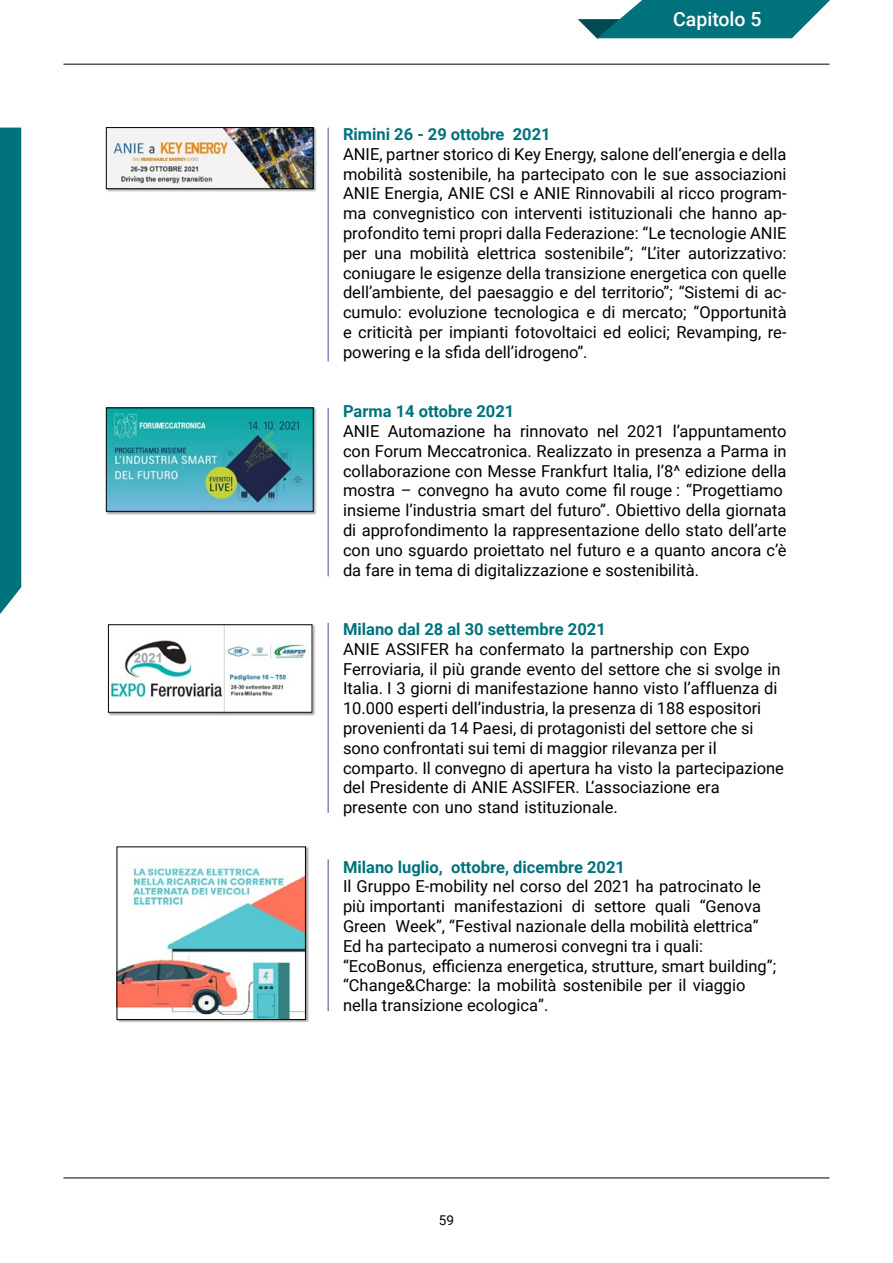
<style>
.page{position:relative;width:893px;height:1263px;background:#fff}
.page>*{position:absolute;margin:0;border:0;box-sizing:border-box;transform-origin:0 0}
.t1{font:500 19.5px "Roboto";color:#fff}
.t2{font:16.5px/19.8px "Roboto";color:#000}
.t3{font:700 16.5px "Roboto";color:#00727c}
.t4{font:13.5px "Roboto";color:#000}
</style>
<div class="page">
<hr style="left:64px;top:1177px;width:765px;height:1px;background:#020203">
<hr style="left:64px;top:64px;width:765px;height:1px;background:#020203">
<div style="left:0;top:128px;width:21px;height:486px;background:#00727c"></div>
<svg style="left:578px;top:0;width:252px;height:39px"></svg>
<hr style="left:328px;top:128px;width:1px;height:233px;background:#454696">
<hr style="left:328px;top:408px;width:1px;height:168px;background:#454696">
<hr style="left:328px;top:623px;width:1px;height:190px;background:#454696">
<hr style="left:328px;top:859px;width:1px;height:152px;background:#454696">
<div style="left:106px;top:127px;width:210px;height:65px;background:#000;opacity:.4"></div>
<img style="left:108px;top:129px;width:203px;height:58px">
<div style="left:106px;top:127px;width:207px;height:62px;border:1px solid #000"></div>
<div style="left:106px;top:407px;width:210px;height:107px;background:#000;opacity:.4"></div>
<img style="left:108px;top:410px;width:203px;height:99px">
<div style="left:108px;top:624px;width:208px;height:92px;background:#000;opacity:.4"></div>
<img style="left:110px;top:626px;width:200px;height:84px">
<div style="left:108px;top:624px;width:204px;height:88px;border:1px solid #000"></div>
<div style="left:116px;top:846px;width:193px;height:177px;background:#000;opacity:.4"></div>
<img style="left:119px;top:849px;width:185px;height:169px">
<div style="left:117px;top:847px;width:189px;height:173px;border:1px solid #000"></div>
<p class="t1" style="left:673px;top:6px;width:90px">Capitolo 5</p>
<p class="t3" style="left:343px;top:123px;width:209px">Rimini 26 - 29 ottobre 2021</p>
<p class="t2" style="left:343px;top:143px;width:445px;text-align:justify">ANIE, partner storico di Key Energy, salone dell’energia e della mobilità sostenibile, ha partecipato con le sue associazioni ANIE Energia, ANIE CSI e ANIE Rinnovabili al ricco program&shy;ma convegnistico con interventi istituzionali che hanno ap&shy;profondito temi propri dalla Federazione: “Le tecnologie ANIE per una mobilità elettrica sostenibile”; “L’iter autorizzativo: coniugare le esigenze della transizione energetica con quelle dell’ambiente, del paesaggio e del territorio”; “Sistemi di ac&shy;cumulo: evoluzione tecnologica e di mercato; “Opportunità e criticità per impianti fotovoltaici ed eolici; Revamping, re&shy;powering e la sfida dell’idrogeno”.</p>
<p class="t3" style="left:343px;top:400px;width:173px">Parma 14 ottobre 2021</p>
<p class="t2" style="left:343px;top:421px;width:445px">ANIE Automazione ha rinnovato nel 2021 l’appuntamento con Forum Meccatronica. Realizzato in presenza a Parma in collaborazione con Messe Frankfurt Italia, l’8^ edizione della mostra – convegno ha avuto come fil rouge : “Progettiamo insieme l’industria smart del futuro”. Obiettivo della giornata di approfondimento la rappresentazione dello stato dell’arte con uno sguardo proiettato nel futuro e a quanto ancora c’è da fare in tema di digitalizzazione e sostenibilità.</p>
<p class="t3" style="left:343px;top:618px;width:264px">Milano dal 28 al 30 settembre 2021</p>
<p class="t2" style="left:343px;top:638px;width:442px">ANIE ASSIFER ha confermato la partnership con Expo Ferroviaria, il più grande evento del settore che si svolge in Italia. I 3 giorni di manifestazione hanno visto l’affluenza di 10.000 esperti dell’industria, la presenza di 188 espositori provenienti da 14 Paesi, di protagonisti del settore che si sono confrontati sui temi di maggior rilevanza per il comparto. Il convegno di apertura ha visto la partecipazione del Presidente di ANIE ASSIFER. L’associazione era presente con uno stand istituzionale.</p>
<p class="t3" style="left:343px;top:855px;width:283px">Milano luglio, ottobre, dicembre 2021</p>
<p class="t2" style="left:343px;top:876px;width:435px">Il Gruppo E-mobility nel corso del 2021 ha patrocinato le più importanti manifestazioni di settore quali “Genova Green Week”, “Festival nazionale della mobilità elettrica” Ed ha partecipato a numerosi convegni tra i quali: “EcoBonus, efficienza energetica, strutture, smart building”; “Change&amp;Charge: la mobilità sostenibile per il viaggio nella transizione ecologica”.</p>
<p class="t4" style="left:439px;top:1211px;width:17px">59</p>
</div>
